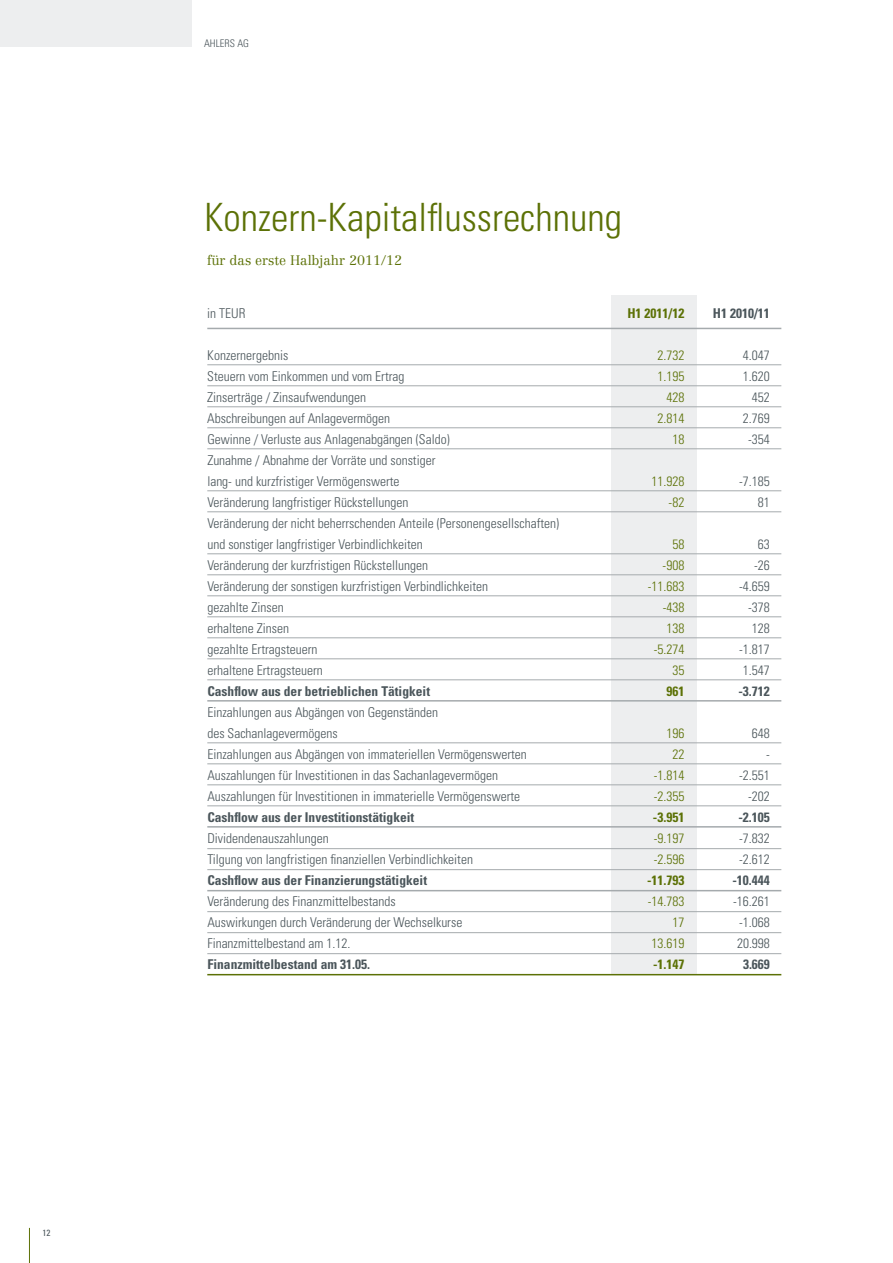
<style>
.page{position:relative;width:893px;height:1263px;background:#fff}
.page>*{position:absolute;margin:0;border:0;box-sizing:border-box;transform-origin:0 0}
.t1{font:300 condensed 39px "Univers";color:#5c7106}
.t2{font:300 condensed 13.5px/21px "Univers";color:#4b565b}
.t3{font:700 condensed 13.5px "Univers";color:#4b565b}
.t4{font:300 condensed 13.5px "Univers";color:#5c7106}
.t5{font:700 condensed 13.5px "Univers";color:#5c7106}
.t6{font:300 13.5px "Centennial";color:#5c7106}
.t7{font:300 condensed 10.5px "Univers";color:#4b565b}
.t8{font:condensed 9px "Univers";color:#4b565b}
.s1{color:#4b565b}
</style>
<div class="page">
<hr style="left:29px;top:1228px;width:1px;height:35px;background:#5c7106">
<div style="left:0;top:0;width:191px;height:47px;background:#edeeef"></div>
<div style="left:611px;top:296px;width:85px;height:679px;background:#edeeef"></div>
<hr style="left:207px;top:328px;width:574px;height:1px;background:#a5aaad">
<hr style="left:207px;top:364px;width:574px;height:1px;background:#a5aaad">
<hr style="left:207px;top:385px;width:574px;height:1px;background:#a5aaad">
<hr style="left:207px;top:406px;width:574px;height:1px;background:#a5aaad">
<hr style="left:207px;top:427px;width:574px;height:1px;background:#a5aaad">
<hr style="left:207px;top:448px;width:574px;height:1px;background:#a5aaad">
<hr style="left:207px;top:490px;width:574px;height:1px;background:#a5aaad">
<hr style="left:207px;top:511px;width:574px;height:1px;background:#a5aaad">
<hr style="left:207px;top:553px;width:574px;height:1px;background:#a5aaad">
<hr style="left:207px;top:574px;width:574px;height:1px;background:#a5aaad">
<hr style="left:207px;top:595px;width:574px;height:1px;background:#a5aaad">
<hr style="left:207px;top:616px;width:574px;height:1px;background:#a5aaad">
<hr style="left:207px;top:637px;width:574px;height:1px;background:#a5aaad">
<hr style="left:207px;top:658px;width:574px;height:1px;background:#a5aaad">
<hr style="left:207px;top:679px;width:574px;height:1px;background:#a5aaad">
<hr style="left:207px;top:700px;width:574px;height:1px;background:#a5aaad">
<hr style="left:207px;top:742px;width:574px;height:1px;background:#a5aaad">
<hr style="left:207px;top:763px;width:574px;height:1px;background:#a5aaad">
<hr style="left:207px;top:784px;width:574px;height:1px;background:#a5aaad">
<hr style="left:207px;top:805px;width:574px;height:1px;background:#a5aaad">
<hr style="left:207px;top:826px;width:574px;height:1px;background:#a5aaad">
<hr style="left:207px;top:848px;width:574px;height:1px;background:#a5aaad">
<hr style="left:207px;top:869px;width:574px;height:1px;background:#a5aaad">
<hr style="left:207px;top:890px;width:574px;height:1px;background:#a5aaad">
<hr style="left:207px;top:932px;width:574px;height:1px;background:#a5aaad">
<hr style="left:207px;top:911px;width:574px;height:1px;background:#a5aaad">
<hr style="left:207px;top:953px;width:574px;height:1px;background:#a5aaad">
<hr style="left:207px;top:974px;width:574px;height:1px;background:#5c7106">
<p class="t8" style="left:43px;top:1227px;width:9px">12</p>
<p class="t7" style="left:204px;top:37px;width:46px">Ahlers Ag</p>
<h1 class="t1" style="left:204px;top:194px;width:419px">Konzern-Kapitalflussrechnung</h1>
<p class="t6" style="left:207px;top:252px;width:196px">für das erste Halbjahr 2011/12</p>
<p class="t2" style="left:207px;top:303px;width:36px">in TEUR</p>
<p class="t5" style="left:627px;top:305px;width:76px">H1 2011/12 <span class="s1">H</span></p>
<p class="t3" style="left:721px;top:305px;width:50px">1 2010/11</p>
<p class="t2" style="left:207px;top:345px;width:82px">Konzernergebnis</p>
<p class="t4" style="left:657px;top:347px;width:28px">2.732</p>
<p class="t2" style="left:743px;top:345px;width:28px">4.047</p>
<p class="t2" style="left:207px;top:366px;width:199px">Steuern vom Einkommen und vom Ertrag</p>
<p class="t4" style="left:657px;top:368px;width:28px">1.195</p>
<p class="t2" style="left:743px;top:366px;width:28px">1.620</p>
<p class="t2" style="left:207px;top:387px;width:160px">Zinserträge / Zinsaufwendungen</p>
<p class="t4" style="left:666px;top:389px;width:19px">428</p>
<p class="t2" style="left:752px;top:387px;width:19px">452</p>
<p class="t2" style="left:207px;top:408px;width:184px">Abschreibungen auf Anlagevermögen</p>
<p class="t4" style="left:657px;top:410px;width:28px">2.814</p>
<p class="t2" style="left:743px;top:408px;width:28px">2.769</p>
<p class="t2" style="left:207px;top:429px;width:244px">Gewinne / Verluste aus Anlagenabgängen (Saldo)</p>
<p class="t4" style="left:672px;top:431px;width:13px">18</p>
<p class="t2" style="left:748px;top:429px;width:23px">-354</p>
<p class="t2" style="left:207px;top:450px;width:230px">Zunahme / Abnahme der Vorräte und sonstiger lang- und kurzfristiger Vermögenswerte</p>
<p class="t4" style="left:651px;top:473px;width:34px">11.928</p>
<p class="t2" style="left:739px;top:471px;width:32px">-7.185</p>
<p class="t2" style="left:207px;top:492px;width:203px">Veränderung langfristiger Rückstellungen</p>
<p class="t4" style="left:669px;top:494px;width:17px">-82</p>
<p class="t2" style="left:758px;top:492px;width:13px">81</p>
<p class="t2" style="left:207px;top:513px;width:353px">Veränderung der nicht beherrschenden Anteile (Personengesellschaften) und sonstiger langfristiger Verbindlichkeiten</p>
<p class="t4" style="left:672px;top:536px;width:13px">58</p>
<p class="t2" style="left:758px;top:534px;width:13px">63</p>
<p class="t2" style="left:207px;top:555px;width:222px">Veränderung der kurzfristigen Rückstellungen</p>
<p class="t4" style="left:663px;top:557px;width:23px">-908</p>
<p class="t2" style="left:754px;top:555px;width:17px">-26</p>
<p class="t2" style="left:207px;top:576px;width:282px">Veränderung der sonstigen kurzfristigen Verbindlichkeiten</p>
<p class="t4" style="left:648px;top:578px;width:38px">-11.683</p>
<p class="t2" style="left:739px;top:576px;width:32px">-4.659</p>
<p class="t2" style="left:207px;top:597px;width:78px">gezahlte Zinsen</p>
<p class="t4" style="left:663px;top:599px;width:23px">-438</p>
<p class="t2" style="left:748px;top:597px;width:23px">-378</p>
<p class="t2" style="left:207px;top:618px;width:83px">erhaltene Zinsen</p>
<p class="t4" style="left:666px;top:620px;width:19px">138</p>
<p class="t2" style="left:752px;top:618px;width:19px">128</p>
<p class="t2" style="left:207px;top:639px;width:112px">gezahlte Ertragsteuern</p>
<p class="t4" style="left:654px;top:641px;width:32px">-5.274</p>
<p class="t2" style="left:739px;top:639px;width:32px">-1.817</p>
<p class="t2" style="left:207px;top:660px;width:117px">erhaltene Ertragsteuern</p>
<p class="t4" style="left:672px;top:662px;width:13px">35</p>
<p class="t2" style="left:743px;top:660px;width:28px">1.547</p>
<p class="t3" style="left:207px;top:683px;width:224px">Cashflow aus der betrieblichen Tätigkeit</p>
<p class="t5" style="left:666px;top:683px;width:19px">961</p>
<p class="t3" style="left:738px;top:683px;width:33px">-3.712</p>
<p class="t2" style="left:207px;top:702px;width:232px">Einzahlungen aus Abgängen von Gegenständen des Sachanlagevermögens</p>
<p class="t4" style="left:666px;top:725px;width:19px">196</p>
<p class="t2" style="left:752px;top:723px;width:19px">648</p>
<p class="t2" style="left:207px;top:744px;width:321px">Einzahlungen aus Abgängen von immateriellen Vermögenswerten</p>
<p class="t4" style="left:672px;top:746px;width:13px">22</p>
<p class="t2" style="left:766px;top:744px;width:5px">-</p>
<p class="t2" style="left:207px;top:765px;width:292px">Auszahlungen für Investitionen in das Sachanlagevermögen</p>
<p class="t4" style="left:654px;top:767px;width:32px">-1.814</p>
<p class="t2" style="left:739px;top:765px;width:32px">-2.551</p>
<p class="t2" style="left:207px;top:786px;width:314px">Auszahlungen für Investitionen in immaterielle Vermögenswerte</p>
<p class="t4" style="left:654px;top:788px;width:32px">-2.355</p>
<p class="t2" style="left:748px;top:786px;width:23px">-202</p>
<p class="t3" style="left:207px;top:809px;width:208px">Cashflow aus der Investitionstätigkeit</p>
<p class="t5" style="left:653px;top:809px;width:33px">-3.951</p>
<p class="t3" style="left:738px;top:809px;width:33px">-2.105</p>
<p class="t2" style="left:207px;top:828px;width:123px">Dividendenauszahlungen</p>
<p class="t4" style="left:654px;top:830px;width:32px">-9.197</p>
<p class="t2" style="left:739px;top:828px;width:32px">-7.832</p>
<p class="t2" style="left:207px;top:849px;width:267px">Tilgung von langfristigen finanziellen Verbindlichkeiten</p>
<p class="t4" style="left:654px;top:851px;width:32px">-2.596</p>
<p class="t2" style="left:739px;top:849px;width:32px">-2.612</p>
<p class="t3" style="left:207px;top:872px;width:221px">Cashflow aus der Finanzierungstätigkeit</p>
<p class="t5" style="left:647px;top:872px;width:39px">-11.793</p>
<p class="t3" style="left:732px;top:872px;width:39px">-10.444</p>
<p class="t2" style="left:207px;top:891px;width:190px">Veränderung des Finanzmittelbestands</p>
<p class="t4" style="left:648px;top:893px;width:38px">-14.783</p>
<p class="t2" style="left:733px;top:891px;width:38px">-16.261</p>
<p class="t2" style="left:207px;top:912px;width:256px">Auswirkungen durch Veränderung der Wechselkurse</p>
<p class="t4" style="left:672px;top:914px;width:13px">17</p>
<p class="t2" style="left:739px;top:912px;width:32px">-1.068</p>
<p class="t2" style="left:207px;top:933px;width:145px">Finanzmittelbestand am 1.12.</p>
<p class="t4" style="left:651px;top:935px;width:34px">13.619</p>
<p class="t2" style="left:737px;top:933px;width:34px">20.998</p>
<p class="t3" style="left:207px;top:956px;width:164px">Finanzmittelbestand am 31.05.</p>
<p class="t5" style="left:653px;top:956px;width:33px">-1.147</p>
<p class="t3" style="left:743px;top:956px;width:28px">3.669</p>
</div>
